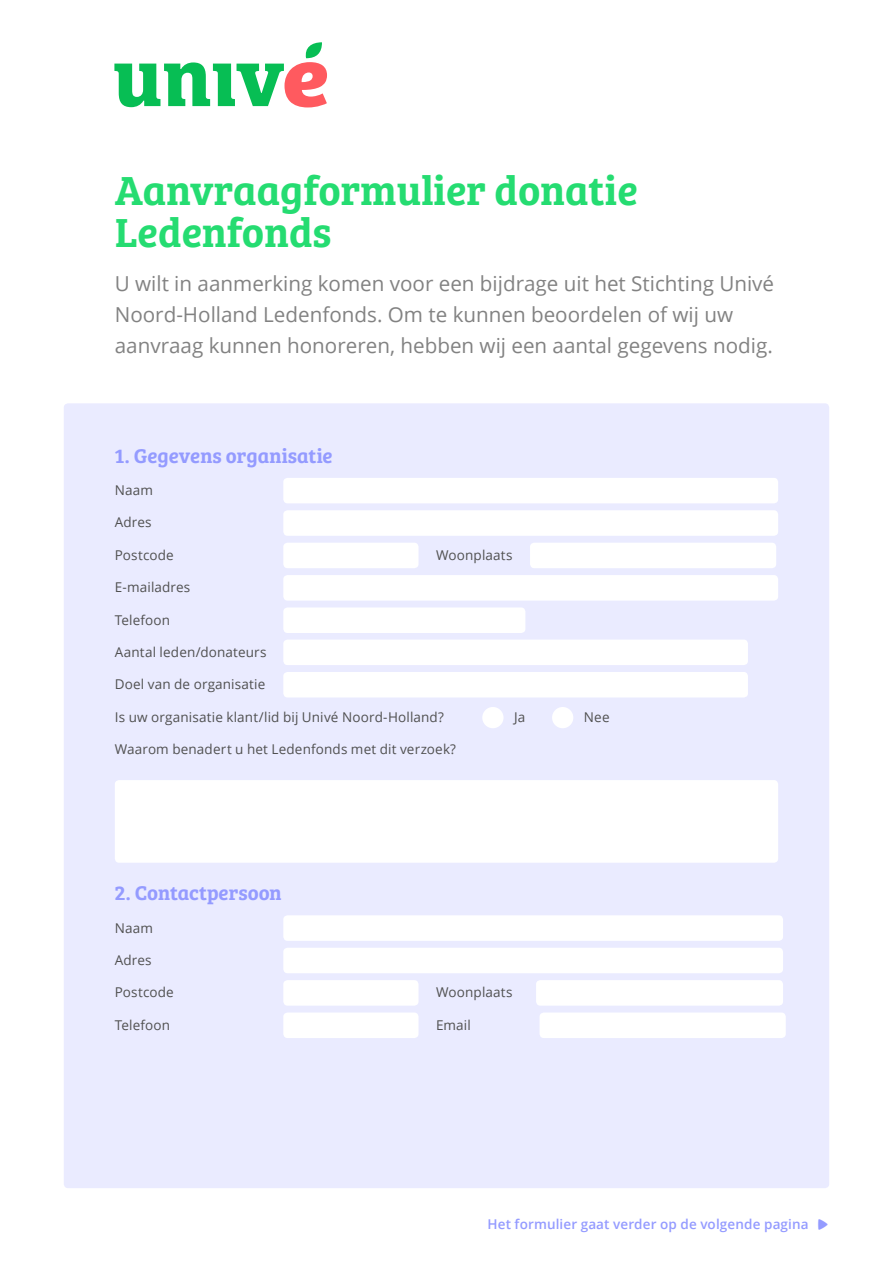
<style>
.page{position:relative;width:893px;height:1263px;background:#fff}
.page>*{position:absolute;margin:0;border:0;box-sizing:border-box;transform-origin:0 0}
.t1{font:42px/42px "Bree Serif Sb";color:#25dc71}
.t2{font:20.7px/30.9px "Open Sans";color:#828282}
.t3{font:20.7px "Bree Serif Sb";color:#949bff}
.t4{font:13.5px "Open Sans";letter-spacing:.01em;color:#505050}
.t5{font:600 13.5px "Open Sans";letter-spacing:.01em;color:#949bff}
</style>
<div class="page">
<div style="left:64px;top:403px;width:765px;height:785px;background:#eaebff;border-radius:4px"></div>
<svg style="left:114px;top:42px;width:213px;height:65px"></svg>
<div style="left:283px;top:478px;width:495px;height:25px;background:#fff;border-radius:4px"></div>
<div style="left:283px;top:510px;width:495px;height:26px;background:#fff;border-radius:4px"></div>
<div style="left:283px;top:543px;width:136px;height:25px;background:#fff;border-radius:4px"></div>
<div style="left:530px;top:543px;width:246px;height:25px;background:#fff;border-radius:4px"></div>
<div style="left:283px;top:575px;width:495px;height:26px;background:#fff;border-radius:4px"></div>
<div style="left:283px;top:607px;width:242px;height:26px;background:#fff;border-radius:4px"></div>
<div style="left:283px;top:640px;width:465px;height:25px;background:#fff;border-radius:4px"></div>
<div style="left:283px;top:672px;width:465px;height:25px;background:#fff;border-radius:4px"></div>
<div style="left:482px;top:707px;width:21px;height:21px;background:#fff;border-radius:50%"></div>
<div style="left:552px;top:707px;width:21px;height:21px;background:#fff;border-radius:50%"></div>
<div style="left:115px;top:780px;width:663px;height:83px;background:#fff;border-radius:4px"></div>
<div style="left:283px;top:915px;width:500px;height:26px;background:#fff;border-radius:4px"></div>
<div style="left:283px;top:948px;width:500px;height:25px;background:#fff;border-radius:4px"></div>
<div style="left:283px;top:980px;width:136px;height:26px;background:#fff;border-radius:4px"></div>
<div style="left:536px;top:980px;width:247px;height:26px;background:#fff;border-radius:4px"></div>
<div style="left:283px;top:1012px;width:136px;height:26px;background:#fff;border-radius:4px"></div>
<div style="left:540px;top:1012px;width:246px;height:26px;background:#fff;border-radius:4px"></div>
<h1 class="t1" style="left:115px;top:167px;width:525px">Aanvraagformulier donatie<br>Ledenfonds</h1>
<h2 class="t2" style="left:115px;top:267px;width:661px">U wilt in aanmerking komen voor een bijdrage uit het Stichting Univé<br>Noord-Holland Ledenfonds. Om te kunnen beoordelen of wij uw aanvraag kunnen honoreren, hebben wij een aantal gegevens nodig.</h2>
<h2 class="t3" style="left:115px;top:440px;width:219px">1. Gegevens organisatie</h2>
<p class="t4" style="left:115px;top:481px;width:40px">Naam</p>
<p class="t4" style="left:115px;top:513px;width:38px">Adres</p>
<p class="t4" style="left:115px;top:546px;width:61px">Postcode</p>
<p class="t4" style="left:436px;top:546px;width:78px">Woonplaats</p>
<p class="t4" style="left:115px;top:578px;width:77px">E-mailadres</p>
<p class="t4" style="left:115px;top:610px;width:57px">Telefoon</p>
<p class="t4" style="left:115px;top:643px;width:153px">Aantal leden/donateurs</p>
<p class="t4" style="left:115px;top:675px;width:152px">Doel van de organisatie</p>
<p class="t4" style="left:115px;top:708px;width:331px">Is uw organisatie klant/lid bij Univé Noord-Holland?</p>
<p class="t4" style="left:514px;top:708px;width:13px">Ja</p>
<p class="t4" style="left:584px;top:708px;width:27px">Nee</p>
<p class="t4" style="left:115px;top:740px;width:343px">Waarom benadert u het Ledenfonds met dit verzoek?</p>
<h2 class="t3" style="left:115px;top:877px;width:168px">2. Contactpersoon</h2>
<p class="t4" style="left:115px;top:918px;width:40px">Naam</p>
<p class="t4" style="left:115px;top:951px;width:38px">Adres</p>
<p class="t4" style="left:115px;top:983px;width:61px">Postcode</p>
<p class="t4" style="left:436px;top:983px;width:78px">Woonplaats</p>
<p class="t4" style="left:115px;top:1015px;width:57px">Telefoon</p>
<p class="t4" style="left:436px;top:1015px;width:36px">Email</p>
<p class="t5" style="left:487px;top:1215px;width:323px">Het formulier gaat verder op de volgende pagina</p>
</div>
